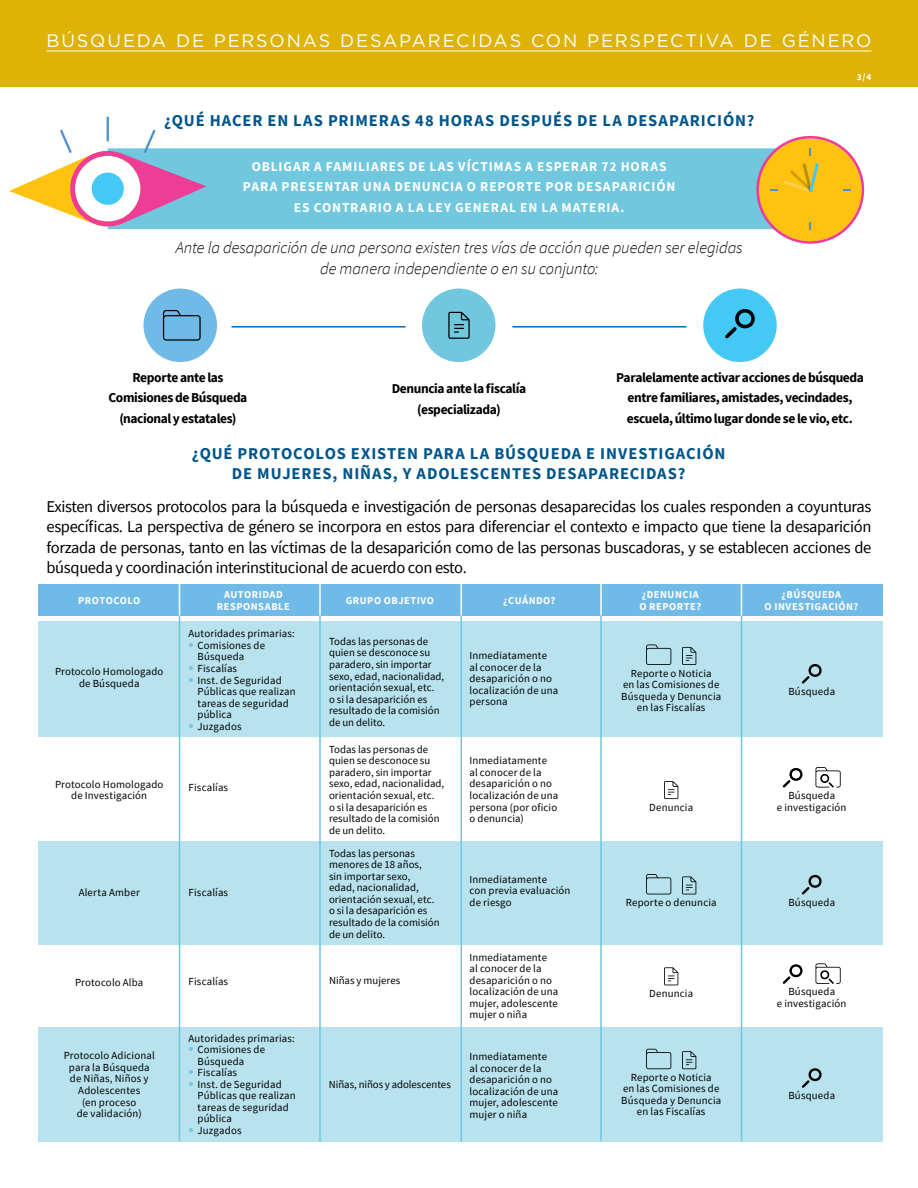
<style>
.page{position:relative;width:918px;height:1188px;background:#fff}
.page>*{position:absolute;margin:0;border:0;box-sizing:border-box;transform-origin:0 0}
.t1{font:18px "Gotham";letter-spacing:.1em;color:#fff}
.t2{font:16.5px/20.2px "Source Sans Pro";letter-spacing:-.02em;color:#000;text-align:justify}
.t3{font:700 16.5px/20.2px "Source Sans Pro";letter-spacing:.055em;color:#00558a;text-align:center}
.t4{font:italic 300 16.5px/20.2px "Source Sans Pro";letter-spacing:-.005em;color:#000;text-align:center}
.t5{font:700 13.5px/20.2px "Source Sans Pro";letter-spacing:-.03em;color:#000;text-align:center}
.t6{font:700 13.5px/20.2px "Source Sans Pro";letter-spacing:.065em;color:#fff;text-align:center}
.t7{font:10.8px/11.6px "Source Sans Pro";letter-spacing:.015em;color:#000}
.t8{font:10.8px "Source Sans Pro";letter-spacing:-.005em;color:#000}
.t9{font:700 10.5px "Source Sans Pro";letter-spacing:.045em;color:#fff}
.t10{font:700 9.3px "Source Sans Pro";color:#fff}
.s1{font-weight:700;font-size:15px;color:#70c7de}
</style>
<div class="page">
<div style="left:0;top:0;width:918px;height:87px;background:#ddb307"></div>
<hr style="left:46px;top:51px;width:826px;height:1px;background:#fff">
<div style="left:144px;top:289px;width:73px;height:73px;background:#70bae7;border-radius:50%"></div>
<div style="left:422px;top:289px;width:74px;height:73px;background:#70c7de;border-radius:50%"></div>
<div style="left:703px;top:289px;width:74px;height:73px;background:#44c8f5;border-radius:50%"></div>
<div style="left:38px;top:621px;width:845px;height:116px;background:#b8e3ee"></div>
<div style="left:38px;top:584px;width:845px;height:32px;background:#70bae7"></div>
<div style="left:38px;top:841px;width:845px;height:104px;background:#b8e3ee"></div>
<div style="left:38px;top:1027px;width:845px;height:115px;background:#b8e3ee"></div>
<svg style="left:646px;top:644px;width:25px;height:21px"></svg>
<svg style="left:682px;top:647px;width:14px;height:18px"></svg>
<svg style="left:664px;top:781px;width:14px;height:18px"></svg>
<svg style="left:646px;top:874px;width:25px;height:20px"></svg>
<svg style="left:682px;top:876px;width:14px;height:18px"></svg>
<svg style="left:664px;top:967px;width:14px;height:18px"></svg>
<svg style="left:646px;top:1049px;width:25px;height:20px"></svg>
<svg style="left:682px;top:1051px;width:14px;height:18px"></svg>
<svg style="left:802px;top:664px;width:20px;height:20px"></svg>
<svg style="left:783px;top:768px;width:20px;height:20px"></svg>
<svg style="left:816px;top:767px;width:25px;height:21px"></svg>
<svg style="left:802px;top:874px;width:20px;height:21px"></svg>
<svg style="left:783px;top:964px;width:20px;height:20px"></svg>
<svg style="left:816px;top:963px;width:25px;height:21px"></svg>
<svg style="left:802px;top:1068px;width:20px;height:20px"></svg>
<hr style="left:179px;top:616px;width:1px;height:526px;background:#70c7de">
<hr style="left:179px;top:583px;width:1px;height:33px;background:#fff">
<hr style="left:319px;top:616px;width:2px;height:526px;background:#70c7de">
<hr style="left:319px;top:583px;width:2px;height:33px;background:#fff">
<hr style="left:460px;top:616px;width:2px;height:526px;background:#70c7de">
<hr style="left:460px;top:583px;width:2px;height:33px;background:#fff">
<hr style="left:600px;top:616px;width:2px;height:526px;background:#70c7de">
<hr style="left:600px;top:583px;width:2px;height:33px;background:#fff">
<hr style="left:741px;top:616px;width:1px;height:526px;background:#70c7de">
<hr style="left:741px;top:583px;width:1px;height:33px;background:#fff">
<div style="left:206px;top:148px;width:550px;height:81px;background:#70c7de"></div>
<svg style="left:756px;top:136px;width:108px;height:108px"></svg>
<svg style="left:9px;top:116px;width:197px;height:114px"></svg>
<svg style="left:448px;top:312px;width:22px;height:27px"></svg>
<svg style="left:163px;top:310px;width:38px;height:31px"></svg>
<svg style="left:725px;top:309px;width:30px;height:30px"></svg>
<hr style="left:513px;top:326px;width:173px;height:2px;background:#006cb7">
<hr style="left:232px;top:326px;width:173px;height:2px;background:#006cb7">
<h1 class="t1" style="left:46px;top:29px;width:826px">BÚSQUEDA DE PERSONAS DESAPARECIDAS CON PERSPECTIVA DE GÉNERO</h1>
<p class="t10" style="left:857px;top:70px;width:16px">3/4</p>
<h2 class="t3" style="left:164px;top:111px;width:592px">¿QUÉ HACER EN LAS PRIMERAS 48 HORAS DESPUÉS DE LA DESAPARICIÓN?</h2>
<p class="t6" style="left:243px;top:156px;width:434px">OBLIGAR A FAMILIARES DE LAS VÍCTIMAS A ESPERAR 72 HORAS<br>PARA PRESENTAR UNA DENUNCIA O REPORTE POR DESAPARICIÓN<br>ES CONTRARIO A LA LEY GENERAL EN LA MATERIA.</p>
<h2 class="t4" style="left:176px;top:238px;width:568px">Ante la desaparición de una persona existen tres vías de acción que pueden ser elegidas de manera independiente o en su conjunto:</h2>
<p class="t5" style="left:109px;top:367px;width:140px">Reporte ante las<br>Comisiones de Búsqueda (nacional y estatales)</p>
<p class="t5" style="left:392px;top:379px;width:136px">Denuncia ante la fiscalía (especializada)</p>
<p class="t5" style="left:616px;top:367px;width:249px">Paralelamente activar acciones de búsqueda entre familiares, amistades, vecindades, escuela, último lugar donde se le vio, etc.</p>
<h2 class="t3" style="left:192px;top:443px;width:535px">¿QUÉ PROTOCOLOS EXISTEN PARA LA BÚSQUEDA E INVESTIGACIÓN<br>DE MUJERES, NIÑAS, Y ADOLESCENTES DESAPARECIDAS?</h2>
<p class="t2" style="left:46px;top:497px;width:827px">Existen diversos protocolos para la búsqueda e investigación de personas desaparecidas los cuales responden a coyunturas específicas. La perspectiva de género se incorpora en estos para diferenciar el contexto e impacto que tiene la desaparición forzada de personas, tanto en las víctimas de la desaparición como de las personas buscadoras, y se establecen acciones de búsqueda y coordinación interinstitucional de acuerdo con esto.</p>
<p class="t9" style="left:78px;top:593px;width:64px">PROTOCOLO</p>
<p class="t9" style="left:346px;top:593px;width:90px">GRUPO OBJETIVO</p>
<p class="t9" style="left:503px;top:593px;width:54px">¿CUÁNDO?</p>
<p class="t9" style="left:642px;top:587px;width:58px">¿DENUNCIA</p>
<p class="t9" style="left:782px;top:587px;width:61px">¿BÚSQUEDA</p>
<p class="t9" style="left:224px;top:587px;width:60px">AUTORIDAD</p>
<p class="t9" style="left:217px;top:599px;width:74px">RESPONSABLE</p>
<p class="t9" style="left:640px;top:599px;width:63px">O REPORTE?</p>
<p class="t9" style="left:765px;top:599px;width:95px">O INVESTIGACIÓN?</p>
<p class="t7" style="left:55px;top:666px;width:110px;text-align:center">Protocolo Homologado de Búsqueda</p>
<p class="t7" style="left:55px;top:778px;width:110px;text-align:center">Protocolo Homologado de Investigación</p>
<p class="t7" style="left:189px;top:628px;width:108px">Autoridades primarias:</p>
<p class="t7" style="left:198px;top:639px;width:69px;text-indent:-9px"><span class="s1">•</span> Comisiones de<br>Búsqueda</p>
<p class="t7" style="left:189px;top:663px;width:50px"><span class="s1">•</span> Fiscalías</p>
<p class="t7" style="left:198px;top:674px;width:100px;text-indent:-9px"><span class="s1">•</span> Inst. de Seguridad<br>Públicas que realizan tareas de seguridad pública</p>
<p class="t7" style="left:189px;top:720px;width:55px"><span class="s1">•</span> Juzgados</p>
<p class="t7" style="left:189px;top:781px;width:41px">Fiscalías</p>
<p class="t7" style="left:79px;top:887px;width:63px">Alerta Amber</p>
<p class="t7" style="left:75px;top:976px;width:70px">Protocolo Alba</p>
<p class="t7" style="left:64px;top:1050px;width:93px;text-align:center">Protocolo Adicional para la Búsqueda de Niñas, Niños y<br>Adolescentes<br>(en proceso<br>de validación)</p>
<p class="t7" style="left:189px;top:887px;width:41px">Fiscalías</p>
<p class="t7" style="left:189px;top:976px;width:41px">Fiscalías</p>
<p class="t7" style="left:189px;top:1032px;width:108px">Autoridades primarias:</p>
<p class="t7" style="left:198px;top:1044px;width:69px;text-indent:-9px"><span class="s1">•</span> Comisiones de<br>Búsqueda</p>
<p class="t7" style="left:189px;top:1067px;width:50px"><span class="s1">•</span> Fiscalías</p>
<p class="t7" style="left:198px;top:1078px;width:100px;text-indent:-9px"><span class="s1">•</span> Inst. de Seguridad<br>Públicas que realizan tareas de seguridad pública</p>
<p class="t7" style="left:189px;top:1125px;width:55px"><span class="s1">•</span> Juzgados</p>
<p class="t7" style="left:329px;top:635px;width:117px">Todas las personas de quien se desconoce su paradero, sin importar sexo, edad, nacionalidad, orientación sexual, etc.<br>o si la desaparición es resultado de la comisión de un delito.</p>
<p class="t7" style="left:329px;top:743px;width:117px">Todas las personas de quien se desconoce su paradero, sin importar sexo, edad, nacionalidad, orientación sexual, etc.<br>o si la desaparición es resultado de la comisión de un delito.</p>
<p class="t7" style="left:329px;top:847px;width:112px">Todas las personas menores de 18 años,<br>sin importar sexo,<br>edad, nacionalidad, orientación sexual, etc. o si la desaparición es resultado de la comisión de un delito.</p>
<p class="t7" style="left:329px;top:974px;width:73px">Niñas y mujeres</p>
<p class="t8" style="left:329px;top:1077px;width:123px">Niñas, niños y adolescentes</p>
<p class="t7" style="left:469px;top:650px;width:90px">Inmediatamente<br>al conocer de la desaparición o no localización de una persona</p>
<p class="t7" style="left:469px;top:755px;width:90px">Inmediatamente<br>al conocer de la desaparición o no localización de una persona (por oficio o denuncia)</p>
<p class="t7" style="left:470px;top:873px;width:102px">Inmediatamente<br>con previa evaluación de riesgo</p>
<p class="t7" style="left:470px;top:951px;width:90px">Inmediatamente<br>al conocer de la desaparición o no localización de una mujer, adolescente mujer o niña</p>
<p class="t7" style="left:470px;top:1051px;width:90px">Inmediatamente<br>al conocer de la desaparición o no localización de una mujer, adolescente mujer o niña</p>
<p class="t7" style="left:621px;top:667px;width:101px;text-align:center">Reporte o Noticia<br>en las Comisiones de<br>Búsqueda y Denuncia en las Fiscalías</p>
<p class="t7" style="left:649px;top:801px;width:45px">Denuncia</p>
<p class="t7" style="left:626px;top:897px;width:92px">Reporte o denuncia</p>
<p class="t7" style="left:649px;top:987px;width:45px">Denuncia</p>
<p class="t7" style="left:621px;top:1071px;width:101px;text-align:center">Reporte o Noticia<br>en las Comisiones de<br>Búsqueda y Denuncia en las Fiscalías</p>
<p class="t7" style="left:788px;top:686px;width:48px">Búsqueda</p>
<p class="t7" style="left:777px;top:790px;width:71px;text-align:center">Búsqueda<br>e investigación</p>
<p class="t7" style="left:788px;top:897px;width:48px">Búsqueda</p>
<p class="t7" style="left:777px;top:986px;width:71px;text-align:center">Búsqueda<br>e investigación</p>
<p class="t7" style="left:788px;top:1090px;width:48px">Búsqueda</p>
</div>
